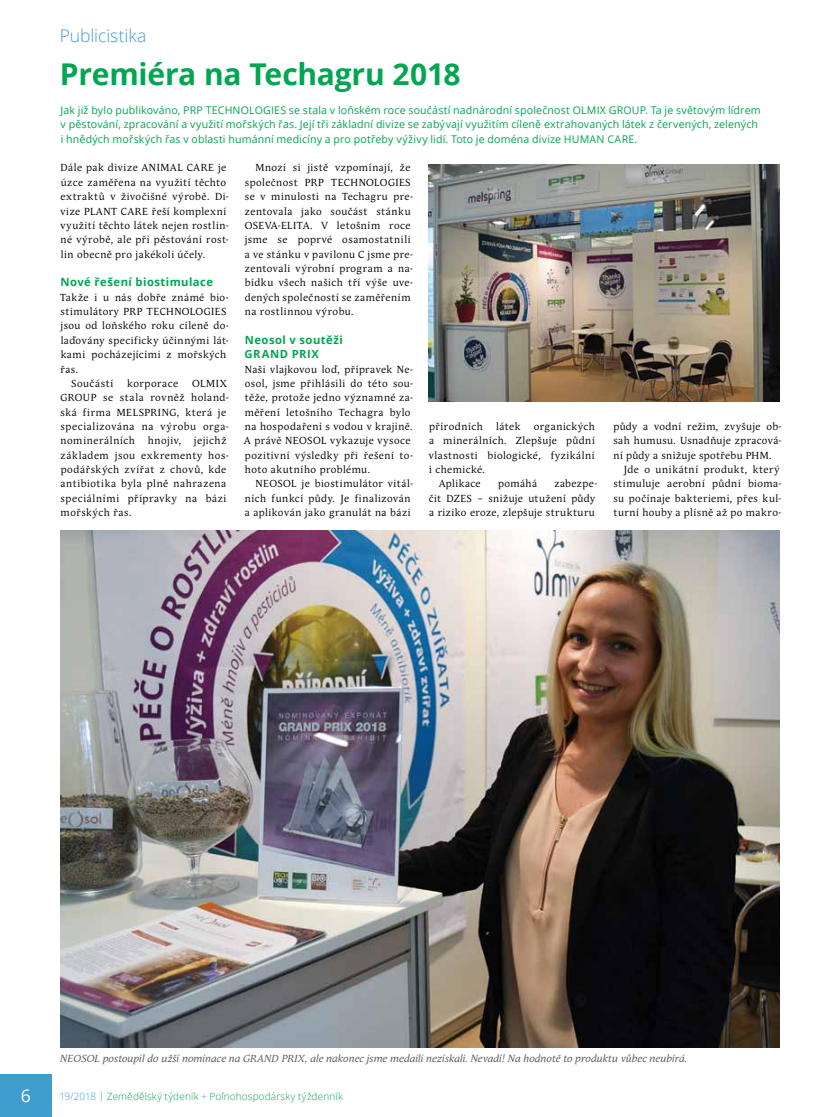
<style>
.page{position:relative;width:815px;height:1117px;background:#fff}
.page>*{position:absolute;margin:0;border:0;box-sizing:border-box;transform-origin:0 0}
.t1{font:700 30px "Open Sans";letter-spacing:-.01em;color:#00a651}
.t2{font:300 17.5px "Open Sans";letter-spacing:-.005em;color:#409dcf}
.t3{font:17.5px "Open Sans";color:#fff}
.t4{font:700 11.25px/14.4px "Open Sans";letter-spacing:.045em;color:#00a651}
.t5{font:10.62px/14.4px "Open Sans";letter-spacing:.015em;color:#00a651}
.t6{font:10.12px/14.4px "Andulka Book Pro";letter-spacing:.05em;color:#000}
.t7{font:italic 10.12px "Andulka Book Pro";letter-spacing:.005em;color:#58595b}
.t8{font:300 10px "Open Sans";letter-spacing:.015em;color:#00a651}
.s1{color:#409dcf}
</style>
<div class="page">
<div style="left:0;top:1074px;width:51px;height:42px;background:#409dcf"></div>
<img style="left:429px;top:165px;width:351px;height:236px">
<img style="left:60px;top:530px;width:720px;height:517px">
<h2 class="t2" style="left:60px;top:24px;width:88px">Publicistika</h2>
<h1 class="t1" style="left:60px;top:53px;width:402px">Premiéra na Techagru 2018</h1>
<p class="t5" style="left:61px;top:103px;width:702px">Jak již bylo publikováno, PRP TECHNOLOGIES se stala v loňském roce součástí nadnárodní společnost OLMIX GROUP. Ta je světovým lídrem v pěstování, zpracování a využití mořských řas. Její tři základní divize se zabývají využitím cíleně extrahovaných látek z červených, zelených i hnědých mořských řas v oblasti humánní medicíny a pro potřeby výživy lidí. Toto je doména divize HUMAN CARE.</p>
<p class="t6" style="left:60px;top:161px;width:170px">Dále pak divize ANIMAL CARE je úzce zaměřena na využití těchto extraktů v živočišné výrobě. Di&shy;vize PLANT CARE řeší komplexní využití těchto látek nejen rostlin&shy;né výrobě, ale při pěstování rost&shy;lin obecně pro jakékoli účely.</p>
<p class="t4" style="left:61px;top:275px;width:154px">Nové řešení biostimulace</p>
<p class="t6" style="left:60px;top:290px;width:170px">Takže i u nás dobře známé bio-</p>
<p class="t6" style="left:61px;top:304px;width:167px">stimulátory PRP TECHNOLOGIES</p>
<p class="t6" style="left:61px;top:318px;width:170px">jsou od loňského roku cíleně do-</p>
<p class="t6" style="left:61px;top:333px;width:170px">laďovány specificky účinnými lát-</p>
<p class="t6" style="left:61px;top:347px;width:167px">kami pocházejícími z mořských</p>
<p class="t6" style="left:60px;top:362px;width:19px">řas.</p>
<p class="t6" style="left:71px;top:376px;width:44px">Součástí</p>
<p class="t6" style="left:127px;top:376px;width:52px">korporace</p>
<p class="t6" style="left:61px;top:376px;width:170px;text-indent:132px">OLMIX<br>GROUP se stala rovněž holand&shy;ská firma MELSPRING, která je specializována na výrobu orga&shy;nominerálních</p>
<p class="t6" style="left:61px;top:433px;width:170px;text-indent:133px">jejichž základem jsou exkrementy hos&shy;podářských zvířat z chovů, kde antibiotika byla plně nahrazena speciálními přípravky na bázi mořských řas.</p>
<p class="t6" style="left:148px;top:433px;width:35px">hnojiv,</p>
<p class="t6" style="left:245px;top:161px;width:170px;text-indent:11px">Mnozí si jistě vzpomínají, že společnost PRP TECHNOLOGIES se v minulosti na Techagru pre&shy;zentovala jako součást stánku<br>OSEVA-ELITA. V letošním roce jsme se poprvé osamostatnili a ve stánku v pavilonu C jsme pre&shy;zentovali výrobní program a na&shy;bídku všech našich tří výše uve&shy;dených společností se zaměřením na rostlinnou výrobu.</p>
<p class="t4" style="left:245px;top:332px;width:100px">Neosol v soutěži<br>GRAND PRIX</p>
<p class="t6" style="left:244px;top:362px;width:170px">Naši vlajkovou loď, přípravek Ne&shy;osol, jsme přihlásili do této sou&shy;těže, protože jedno významné za&shy;měření letošního Techagra bylo na hospodaření s vodou v krajině.<br>A právě NEOSOL vykazuje vysoce pozitivní výsledky při řešení to&shy;hoto akutního problému.</p>
<p class="t6" style="left:245px;top:476px;width:170px;text-indent:11px">NEOSOL je biostimulátor vitál&shy;ních funkcí půdy. Je finalizován a aplikován jako granulát na bázi</p>
<p class="t6" style="left:429px;top:419px;width:55px">přírodních</p>
<p class="t6" style="left:496px;top:419px;width:26px">látek</p>
<p class="t6" style="left:534px;top:419px;width:63px">organických</p>
<p class="t6" style="left:429px;top:433px;width:167px">a minerálních. Zlepšuje půdní</p>
<p class="t6" style="left:429px;top:448px;width:167px">vlastnosti biologické, fyzikální</p>
<p class="t6" style="left:429px;top:462px;width:57px">i chemické.</p>
<p class="t6" style="left:439px;top:476px;width:43px">Aplikace</p>
<p class="t6" style="left:498px;top:476px;width:40px">pomáhá</p>
<p class="t6" style="left:429px;top:476px;width:170px;text-indent:126px">zabezpe&shy;čit DZES – snižuje utužení půdy a riziko eroze, zlepšuje strukturu</p>
<p class="t6" style="left:613px;top:419px;width:170px">půdy a vodní režim, zvyšuje ob-</p>
<p class="t6" style="left:613px;top:433px;width:170px">sah humusu. Usnadňuje zpracová-</p>
<p class="t6" style="left:613px;top:448px;width:160px">ní půdy a snižuje spotřebu PHM.</p>
<p class="t6" style="left:623px;top:462px;width:157px">Jde o unikátní produkt, který</p>
<p class="t6" style="left:613px;top:476px;width:170px">stimuluje aerobní půdní bioma-</p>
<p class="t6" style="left:613px;top:491px;width:170px">su počínaje bakteriemi, přes kul-</p>
<p class="t6" style="left:613px;top:505px;width:170px">turní houby a plísně až po makro-</p>
<p class="t7" style="left:60px;top:1052px;width:629px">NEOSOL postoupil do užší nominace na GRAND PRIX, ale nakonec jsme medaili nezískali. Nevadí! Na hodnotě to produktu vůbec neubírá.</p>
<h2 class="t3" style="left:21px;top:1083px;width:12px">6</h2>
<p class="t8" style="left:59px;top:1088px;width:285px"><span class="s1">19/2018 |</span> Zemědělský týdeník <span class="s1">+</span> Poľnohospodársky týždenník</p>
</div>
